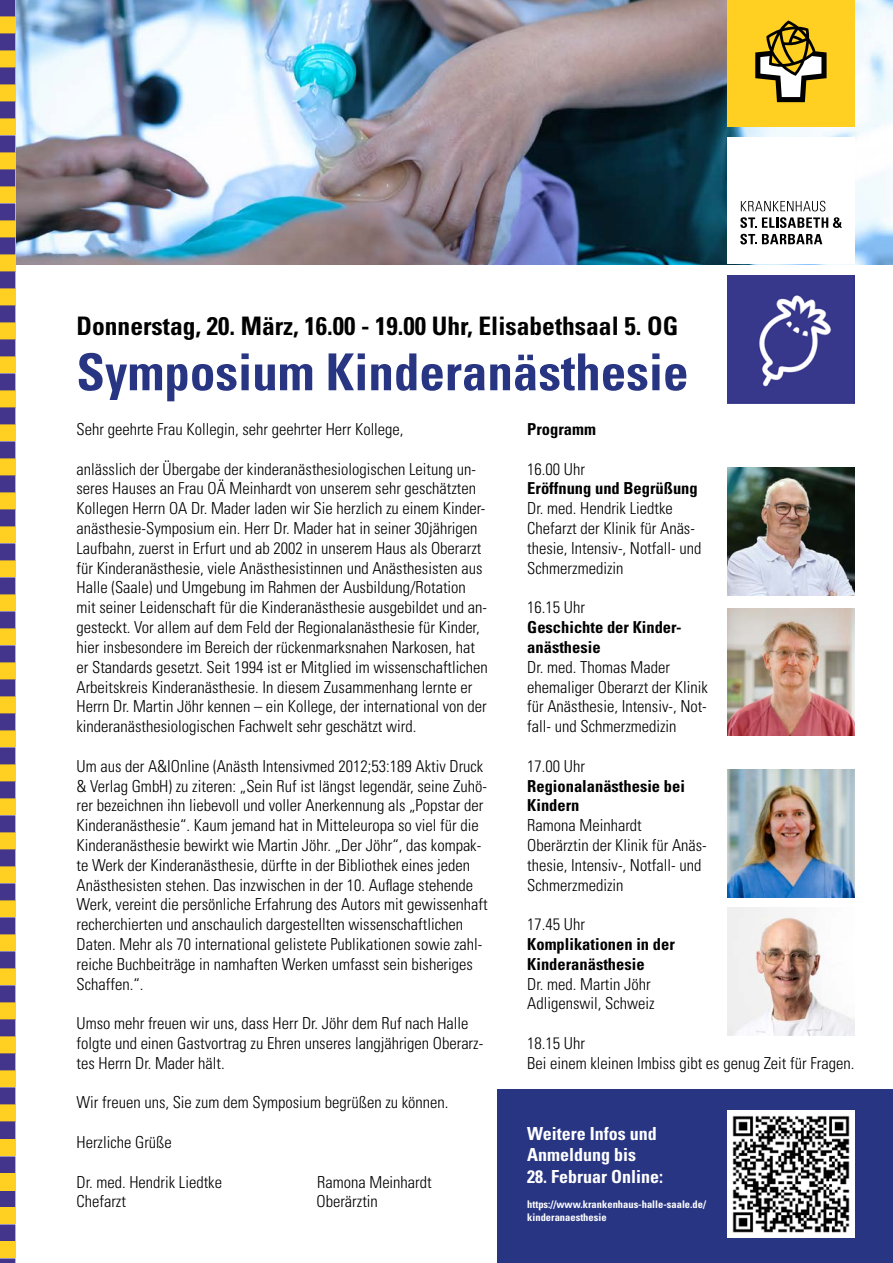
<style>
.page{position:relative;width:893px;height:1263px;background:#fff}
.page>*{position:absolute;margin:0;border:0;box-sizing:border-box;transform-origin:0 0}
.t1{font:700 condensed 51px "Univers LT Std";color:#283583}
.t2{font:700 condensed 25.5px "Univers LT Std";color:#000}
.t3{font:700 condensed 18px/21.6px "Univers LT Std";color:#fff}
.t4{font:300 condensed 16.5px/19.8px "Univers LT Std";color:#000}
.t5{font:700 condensed 16.5px/19.8px "Univers LT Std";color:#000}
.t6{font:700 condensed 10.5px/12.6px "Univers LT Std";color:#fff}
</style>
<div class="page">
<img style="left:16px;top:0;width:877px;height:265px">
<img style="left:727px;top:276px;width:128px;height:127px">
<div style="left:727px;top:137px;width:128px;height:127px;background:#fff"></div>
<svg style="left:741px;top:201px;width:84px;height:10px"></svg>
<svg style="left:740px;top:217px;width:102px;height:11px"></svg>
<svg style="left:740px;top:234px;width:82px;height:10px"></svg>
<div style="left:727px;top:0;width:128px;height:127px;background:#ffcf21"></div>
<svg style="left:755px;top:20px;width:72px;height:82px"></svg>
<div style="left:497px;top:1090px;width:396px;height:173px;background:#283583"></div>
<img style="left:727px;top:1110px;width:128px;height:127px">
<img style="left:727px;top:468px;width:128px;height:127px">
<img style="left:727px;top:608px;width:128px;height:128px">
<img style="left:727px;top:770px;width:128px;height:127px">
<img style="left:727px;top:908px;width:128px;height:127px">
<svg style="left:0;top:0;width:15px;height:1263px;background:#9b7d5a"></svg>
<div style="left:0;top:1241px;width:15px;height:17px;background:#ffcf21"></div>
<div style="left:0;top:1207px;width:15px;height:17px;background:#ffcf21"></div>
<div style="left:0;top:1173px;width:15px;height:17px;background:#ffcf21"></div>
<div style="left:0;top:1139px;width:15px;height:17px;background:#ffcf21"></div>
<h2 class="t2" style="left:77px;top:310px;width:603px">Donnerstag, 20. März, 16.00 - 19.00 Uhr, Elisabethsaal 5. OG</h2>
<h1 class="t1" style="left:77px;top:341px;width:613px">Symposium Kinderanästhesie</h1>
<p class="t4" style="left:77px;top:419px;width:329px">Sehr geehrte Frau Kollegin, sehr geehrter Herr Kollege,</p>
<p class="t4" style="left:77px;top:459px;width:413px">anlässlich der Übergabe der kinderanästhesiologischen Leitung un&shy;seres Hauses an Frau OÄ Meinhardt von unserem sehr geschätzten Kollegen Herrn OA Dr. Mader laden wir Sie herzlich zu einem Kinder&shy;anästhesie-Symposium ein. Herr Dr. Mader hat in seiner 30jährigen Laufbahn, zuerst in Erfurt und ab 2002 in unserem Haus als Oberarzt für Kinderanästhesie, viele Anästhesistinnen und Anästhesisten aus Halle (Saale) und Umgebung im Rahmen der Ausbildung/Rotation mit seiner Leidenschaft für die Kinderanästhesie ausgebildet und an&shy;gesteckt. Vor allem auf dem Feld der Regionalanästhesie für Kinder, hier insbesondere im Bereich der rückenmarksnahen Narkosen, hat er Standards gesetzt. Seit 1994 ist er Mitglied im wissenschaftlichen Arbeitskreis Kinderanästhesie. In diesem Zusammenhang lernte er Herrn Dr. Martin Jöhr kennen – ein Kollege, der international von der kinderanästhesiologischen Fachwelt sehr geschätzt wird.</p>
<p class="t4" style="left:77px;top:756px;width:413px">Um aus der A&amp;IOnline (Anästh Intensivmed 2012;53:189 Aktiv Druck &amp; Verlag GmbH) zu ziteren: „Sein Ruf ist längst legendär, seine Zuhö&shy;rer bezeichnen ihn liebevoll und voller Anerkennung als „Popstar der Kinderanästhesie“. Kaum jemand hat in Mitteleuropa so viel für die Kinderanästhesie bewirkt wie Martin Jöhr. „Der Jöhr“, das kompak&shy;te Werk der Kinderanästhesie, dürfte in der Bibliothek eines jeden Anästhesisten stehen. Das inzwischen in der 10. Auflage stehende Werk, vereint die persönliche Erfahrung des Autors mit gewissenhaft recherchierten und anschaulich dargestellten wissenschaftlichen Daten. Mehr als 70 international gelistete Publikationen sowie zahl&shy;reiche Buchbeiträge in namhaften Werken umfasst sein bisheriges Schaffen.“.</p>
<p class="t4" style="left:77px;top:1013px;width:408px">Umso mehr freuen wir uns, dass Herr Dr. Jöhr dem Ruf nach Halle folgte und einen Gastvortrag zu Ehren unseres langjährigen Oberarz&shy;tes Herrn Dr. Mader hält.</p>
<p class="t4" style="left:77px;top:1093px;width:373px">Wir freuen uns, Sie zum dem Symposium begrüßen zu können.</p>
<p class="t4" style="left:77px;top:1132px;width:97px">Herzliche Grüße</p>
<p class="t4" style="left:77px;top:1172px;width:147px">Dr. med. Hendrik Liedtke</p>
<p class="t4" style="left:317px;top:1172px;width:116px">Ramona Meinhardt</p>
<p class="t4" style="left:77px;top:1192px;width:51px">Chefarzt</p>
<p class="t4" style="left:316px;top:1192px;width:63px">Oberärztin</p>
<p class="t5" style="left:527px;top:419px;width:70px">Programm</p>
<p class="t4" style="left:527px;top:459px;width:59px">16.00 Uhr</p>
<p class="t5" style="left:527px;top:479px;width:172px">Eröffnung und Begrüßung</p>
<p class="t4" style="left:527px;top:499px;width:176px">Dr. med. Hendrik Liedtke<br>Chefarzt der Klinik für Anäs&shy;thesie, Intensiv-, Notfall- und<br>Schmerzmedizin</p>
<p class="t4" style="left:527px;top:598px;width:59px">16.15 Uhr</p>
<p class="t5" style="left:527px;top:617px;width:156px">Geschichte der Kinder&shy;anästhesie</p>
<p class="t4" style="left:527px;top:657px;width:182px">Dr. med. Thomas Mader ehemaliger Oberarzt der Klinik für Anästhesie, Intensiv-, Not&shy;fall- und Schmerzmedizin</p>
<p class="t4" style="left:527px;top:756px;width:59px">17.00 Uhr</p>
<p class="t5" style="left:527px;top:776px;width:159px">Regionalanästhesie bei<br>Kindern</p>
<p class="t4" style="left:527px;top:815px;width:181px">Ramona Meinhardt<br>Oberärztin der Klinik für Anäs&shy;thesie, Intensiv-, Notfall- und<br>Schmerzmedizin</p>
<p class="t4" style="left:527px;top:914px;width:59px">17.45 Uhr</p>
<p class="t5" style="left:527px;top:934px;width:149px">Komplikationen in der<br>Kinderanästhesie</p>
<p class="t4" style="left:527px;top:974px;width:129px">Dr. med. Martin Jöhr<br>Adligenswil, Schweiz</p>
<p class="t4" style="left:527px;top:1033px;width:329px">18.15 Uhr<br>Bei einem kleinen Imbiss gibt es genug Zeit für Fragen.</p>
<p class="t3" style="left:527px;top:1122px;width:131px">Weitere Infos und<br>Anmeldung bis</p>
<p class="t3" style="left:527px;top:1166px;width:137px">28. Februar Online:</p>
<p class="t6" style="left:527px;top:1198px;width:180px">https://www.krankenhaus-halle-saale.de/ kinderanaesthesie</p>
</div>
